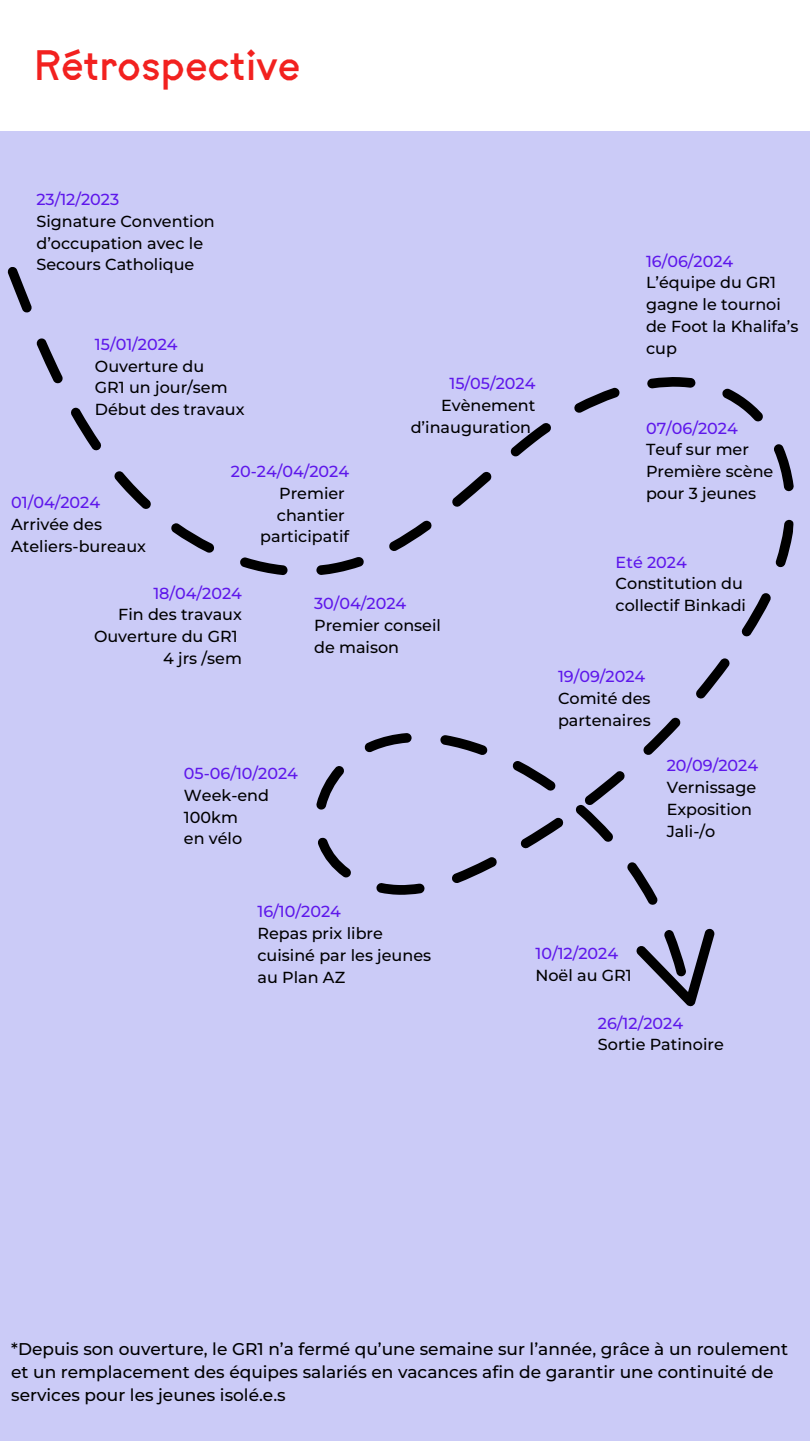
<style>
.page{position:relative;width:810px;height:1441px;background:#fff}
.page>*{position:absolute;margin:0;border:0;box-sizing:border-box;transform-origin:0 0}
.t1{font:40px "Btp";color:#f2211f}
.t2{font:500 17px/23.2px "Montserrat";color:#000}
.t3{font:500 16px/21.8px "Montserrat";color:#000}
.t4{font:500 16px "Montserrat";color:#5e17eb}
</style>
<div class="page">
<div style="left:0;top:0;width:810px;height:1440px;background:#cbcbf7"></div>
<div style="left:0;top:0;width:810px;height:131px;background:#fff"></div>
<svg style="left:663px;top:980px;width:39px;height:27px"></svg>
<svg style="left:7px;top:267px;width:787px;height:713px"></svg>
<h1 class="t1" style="left:35px;top:40px;width:267px">Rétrospective</h1>
<p class="t4" style="left:36px;top:190px;width:84px">23/12/2023</p>
<p class="t3" style="left:36px;top:210px;width:180px">Signature Convention d’occupation avec le<br>Secours Catholique</p>
<p class="t4" style="left:95px;top:334px;width:84px">15/01/2024</p>
<p class="t3" style="left:95px;top:355px;width:151px">Ouverture du<br>GR1 un jour/sem<br>Début des travaux</p>
<p class="t4" style="left:11px;top:492px;width:90px">01/04/2024</p>
<p class="t3" style="left:11px;top:513px;width:136px">Arrivée des<br>Ateliers-bureaux</p>
<p class="t4" style="left:231px;top:461px;width:120px">20-24/04/2024</p>
<p class="t3" style="left:260px;top:482px;width:90px;text-align:right">Premier chantier participatif</p>
<p class="t4" style="left:450px;top:373px;width:87px">15/05/2024</p>
<p class="t3" style="left:411px;top:394px;width:126px;text-align:right">Evènement d’inauguration</p>
<p class="t4" style="left:153px;top:583px;width:90px">18/04/2024</p>
<p class="t3" style="left:94px;top:603px;width:149px;text-align:right">Fin des travaux<br>Ouverture du GR1<br>4 jrs /sem</p>
<p class="t4" style="left:314px;top:594px;width:94px">30/04/2024</p>
<p class="t3" style="left:314px;top:614px;width:128px">Premier conseil de maison</p>
<p class="t4" style="left:184px;top:763px;width:116px">05-06/10/2024</p>
<p class="t3" style="left:184px;top:784px;width:87px">Week-end<br>100km<br>en vélo</p>
<p class="t4" style="left:646px;top:251px;width:89px">16/06/2024</p>
<p class="t3" style="left:646px;top:271px;width:154px">L’équipe du GR1 gagne le tournoi de Foot la Khalifa’s cup</p>
<p class="t4" style="left:646px;top:418px;width:93px">07/06/2024</p>
<p class="t3" style="left:646px;top:439px;width:129px">Teuf sur mer<br>Première scène pour 3 jeunes</p>
<p class="t4" style="left:616px;top:552px;width:73px">Eté 2024</p>
<p class="t3" style="left:616px;top:572px;width:132px">Constitution du collectif Binkadi</p>
<p class="t4" style="left:558px;top:666px;width:89px">19/09/2024</p>
<p class="t3" style="left:558px;top:687px;width:94px">Comité des partenaires</p>
<p class="t4" style="left:667px;top:755px;width:93px">20/09/2024</p>
<p class="t3" style="left:667px;top:776px;width:91px">Vernissage<br>Exposition<br>Jali-/o</p>
<p class="t4" style="left:258px;top:901px;width:85px">16/10/2024</p>
<p class="t3" style="left:258px;top:922px;width:175px">Repas prix libre cuisiné par les jeunes au Plan AZ</p>
<p class="t4" style="left:535px;top:943px;width:84px">10/12/2024</p>
<p class="t3" style="left:535px;top:964px;width:98px">Noël au GR1</p>
<p class="t4" style="left:598px;top:1012px;width:87px">26/12/2024</p>
<p class="t3" style="left:598px;top:1033px;width:127px">Sortie Patinoire</p>
<p class="t2" style="left:11px;top:1336px;width:778px">*Depuis son ouverture, le GR1 n’a fermé qu’une semaine sur l’année, grâce à un roulement et un remplacement des équipes salariés en vacances afin de garantir une continuité de services pour les jeunes isolé.e.s</p>
</div>
